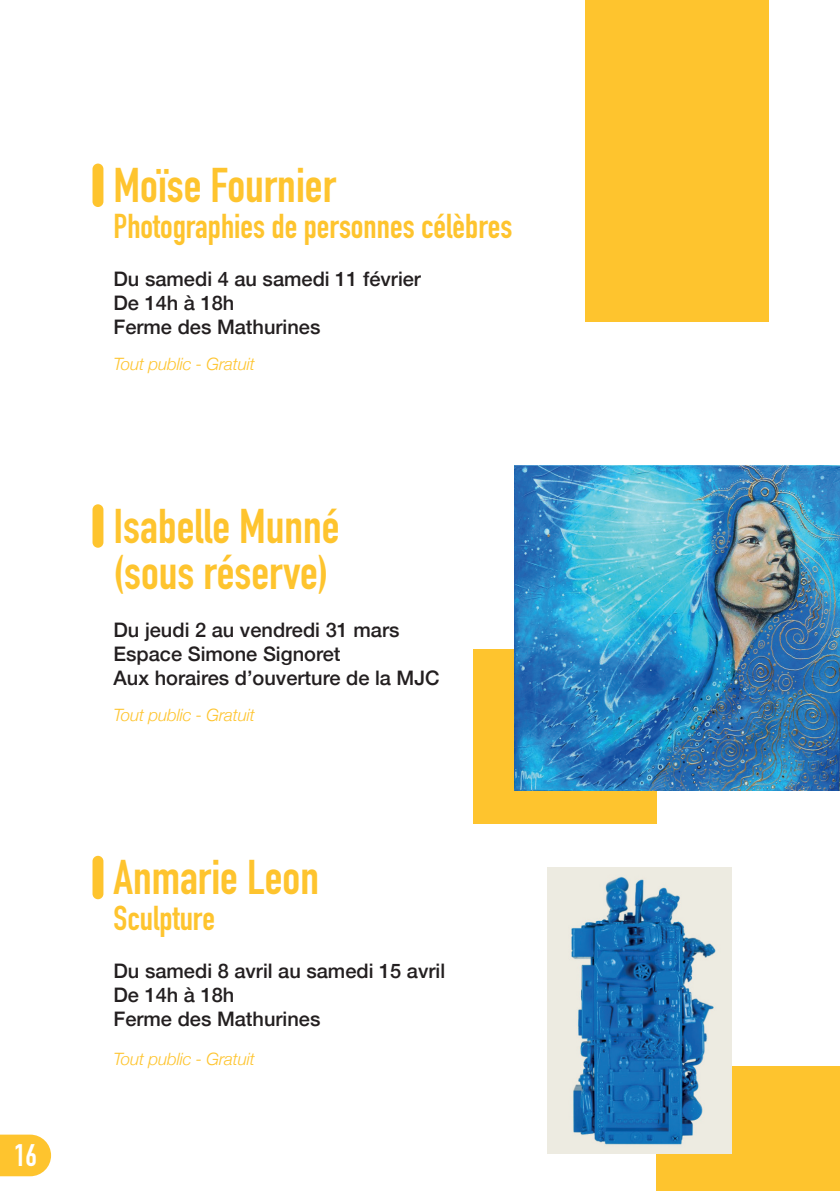
<style>
.page{position:relative;width:840px;height:1191px;background:#fff}
.page>*{position:absolute;margin:0;border:0;box-sizing:border-box;transform-origin:0 0}
.t1{font:700 48px/46px "DIN Condensed";color:#fec42e}
.t2{font:700 34px "DIN Condensed";color:#fec42e}
.t3{font:700 30.8px "DIN Condensed";color:#fff}
.t4{font:500 20px/24px "Helvetica Neue";color:#231f20}
.t5{font:italic 300 17px "Helvetica Neue";letter-spacing:-.01em;color:#fec42e}
</style>
<div class="page">
<div style="left:656px;top:1066px;width:183px;height:125px;background:#fec42e"></div>
<div style="left:473px;top:649px;width:183px;height:174px;background:#fec42e"></div>
<div style="left:585px;top:0;width:183px;height:321px;background:#fec42e"></div>
<svg style="left:0;top:1134px;width:51px;height:42px;background:#fec942"></svg>
<img style="left:514px;top:466px;width:325px;height:324px">
<img style="left:547px;top:868px;width:183px;height:285px">
<div style="left:92px;top:164px;width:11px;height:43px;background:#fec42e;border-radius:5px"></div>
<div style="left:92px;top:504px;width:11px;height:44px;background:#fec42e;border-radius:5px"></div>
<div style="left:92px;top:855px;width:11px;height:44px;background:#fec42e;border-radius:5px"></div>
<h3 class="t3" style="left:14px;top:1134px;width:24px">16</h3>
<h1 class="t1" style="left:113px;top:162px;width:224px">Moïse Fournier</h1>
<h2 class="t2" style="left:113px;top:203px;width:400px">Photographies de personnes célèbres</h2>
<p class="t4" style="left:113px;top:265px;width:309px">Du samedi 4 au samedi 11 février<br>De 14h à 18h<br>Ferme des Mathurines</p>
<p class="t5" style="left:113px;top:350px;width:143px">Tout public - Gratuit</p>
<h1 class="t1" style="left:113px;top:502px;width:227px">Isabelle Munné (sous réserve)</h1>
<p class="t4" style="left:113px;top:616px;width:327px">Du jeudi 2 au vendredi 31 mars<br>Espace Simone Signoret<br>Aux horaires d’ouverture de la MJC</p>
<p class="t5" style="left:113px;top:701px;width:143px">Tout public - Gratuit</p>
<h1 class="t1" style="left:113px;top:853px;width:207px">Anmarie Leon</h1>
<h2 class="t2" style="left:113px;top:895px;width:103px">Sculpture</h2>
<p class="t4" style="left:113px;top:957px;width:333px">Du samedi 8 avril au samedi 15 avril<br>De 14h à 18h<br>Ferme des Mathurines</p>
<p class="t5" style="left:113px;top:1045px;width:143px">Tout public - Gratuit</p>
</div>
